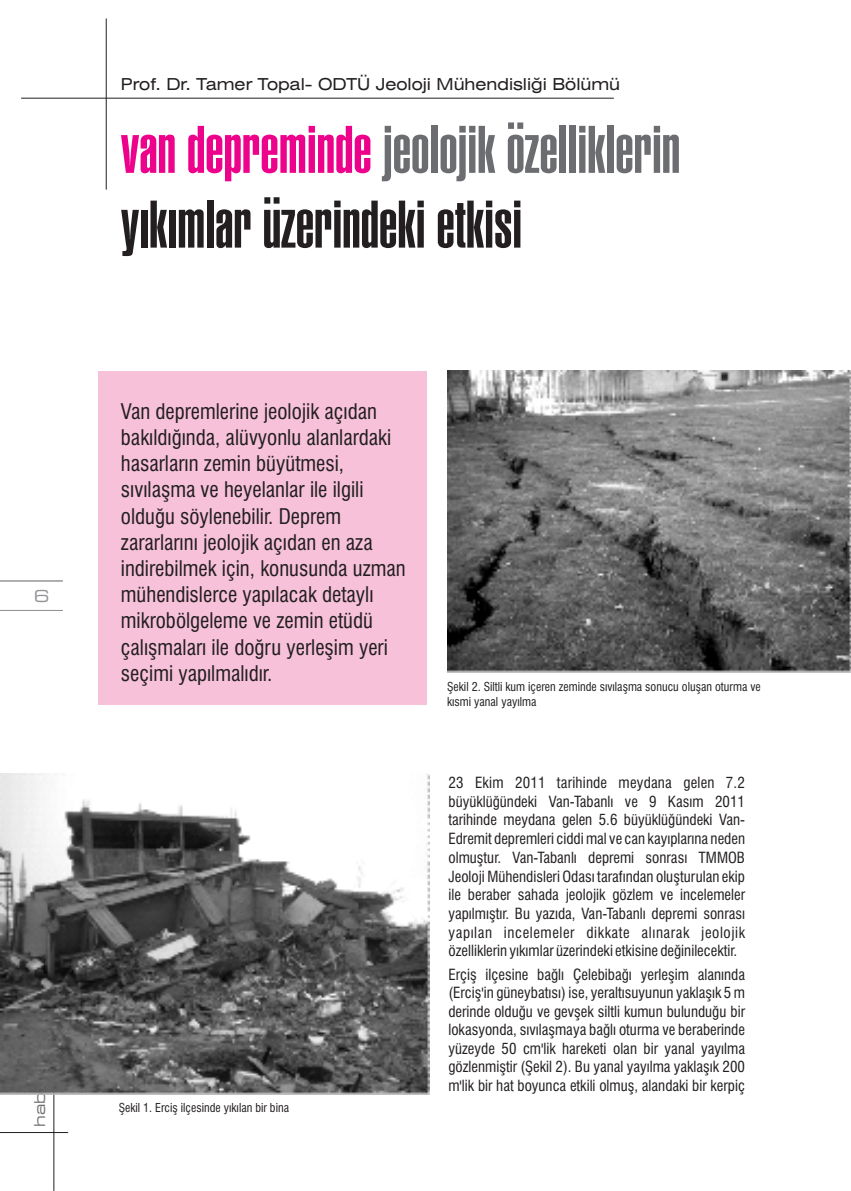
<style>
.page{position:relative;width:851px;height:1191px;background:#fff}
.page>*{position:absolute;margin:0;border:0;box-sizing:border-box;transform-origin:0 0}
.t1{font:700 66px/74.7px "TFF Hlv Ult Cmprs";color:#231f20}
.t2{font:condensed 21px/26.2px "Swiss 721 BT";color:#231f20}
.t3{font:expanded 16.5px "Swiss 721 BT";color:#231f20}
.t4{font:expanded 16.5px "Square 721 BT";color:#939598}
.t5{font:condensed 15px/18.8px "Swiss 721 BT";color:#231f20;text-align:justify}
.t6{font:condensed 12px/14.4px "Swiss 721 BT";color:#231f20}
.s1{color:#ed028c}
.s2{color:#6c6d70}
</style>
<div class="page">
<hr style="left:0;top:610px;width:63px;height:1px;background:#939598">
<hr style="left:0;top:580px;width:63px;height:1px;background:#939598">
<hr style="left:0;top:1132px;width:68px;height:1px;background:#231f20">
<hr style="left:53px;top:1080px;width:1px;height:110px;background:#231f20">
<div style="left:98px;top:371px;width:329px;height:333px;background:#f7c1d9"></div>
<hr style="left:21px;top:98px;width:592px;height:1px;background:#231f20">
<hr style="left:106px;top:18px;width:1px;height:172px;background:#231f20">
<img style="left:1px;top:773px;width:428px;height:321px">
<img style="left:447px;top:371px;width:403px;height:301px">
<p class="t4" style="left:34px;top:589px;width:17px">6</p>
<p class="t3" style="left:121px;top:78px;width:500px">Prof. Dr. Tamer Topal- ODTÜ Jeoloji Mühendisliði Bölümü</p>
<h1 class="t1" style="left:121px;top:113px;width:560px"><span class="s1">van depreminde</span> <span class="s2">jeolojik özelliklerin </span>yýkýmlar üzerindeki etkisi</h1>
<p class="t2" style="left:121px;top:400px;width:286px">Van depremlerine jeolojik açýdan bakýldýðýnda, alüvyonlu alanlardaki hasarlarýn zemin büyütmesi, sývýlaþma ve heyelanlar ile ilgili olduðu söylenebilir. Deprem zararlarýný jeolojik açýdan en aza indirebilmek için, konusunda uzman mühendislerce yapýlacak detaylý mikrobölgeleme ve zemin etüdü çalýþmalarý ile doðru yerleþim yeri seçimi yapýlmalýdýr.</p>
<p class="t6" style="left:119px;top:1101px;width:172px">Þekil 1. Erciþ ilçesinde yýkýlan bir bina</p>
<p class="t6" style="left:447px;top:681px;width:315px">Þekil 2. Siltli kum içeren zeminde sývýlaþma sonucu oluþan oturma ve kýsmi yanal yayýlma</p>
<p class="t5" style="left:448px;top:774px;width:298px">23 Ekim 2011 tarihinde meydana gelen 7.2 büyüklüðündeki Van-Tabanlý ve 9 Kasým 2011 tarihinde meydana gelen 5.6 büyüklüðündeki Van-Edremit depremleri ciddi mal ve can kayýplarýna neden olmuþtur. Van-Tabanlý depremi sonrasý TMMOB Jeoloji Mühendisleri Odasý tarafýndan oluþturulan ekip ile beraber sahada jeolojik gözlem ve incelemeler yapýlmýþtýr. Bu yazýda, Van-Tabanlý depremi sonrasý yapýlan incelemeler dikkate alýnarak jeolojik özelliklerin yýkýmlar üzerindeki etkisine deðinilecektir.</p>
<p class="t5" style="left:448px;top:966px;width:298px">Erçiþ ilçesine baðlý Çelebibaðý yerleþim alanýnda (Erciþ'in güneybatýsý) ise, yeraltýsuyunun yaklaþýk 5 m derinde olduðu ve gevþek siltli kumun bulunduðu bir lokasyonda, sývýlaþmaya baðlý oturma ve beraberinde yüzeyde 50 cm'lik hareketi olan bir yanal yayýlma gözlenmiþtir (Þekil 2). Bu yanal yayýlma yaklaþýk 200 m'lik bir hat boyunca etkili olmuþ, alandaki bir kerpiç</p>
</div>
